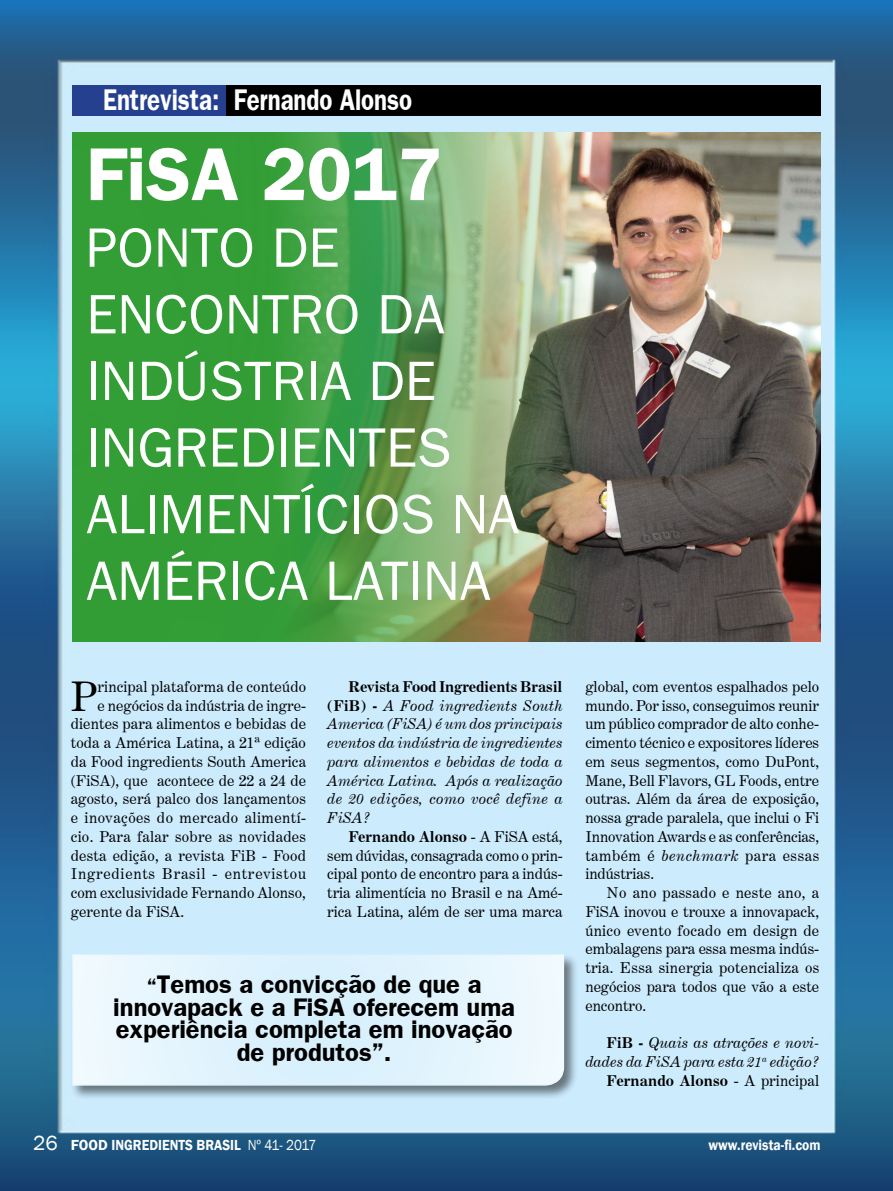
<style>
.page{position:relative;width:893px;height:1191px;background:#fff}
.page>*{position:absolute;margin:0;border:0;box-sizing:border-box;transform-origin:0 0}
.t1{font:700 75px "Frankfurt Gothic";color:#fff}
.t2{font:55.5px/66.6px "Frankfurt Gothic";color:#fff}
.t3{font:40.95px "Century Expanded BT";color:#000}
.t4{font:700 30px "Frankfurt Gothic";color:#fff;scale:.8 1}
.t5{font:700 25.5px/22.5px "Frankfurt Gothic";color:#000;text-align:center}
.t6{font:15px/18.8px "Century Expanded BT";letter-spacing:.01em;color:#000;text-align:justify}
.t7{font:italic 15px/18.8px "Century Expanded BT";color:#000;text-align:justify}
.t8{font:600 15px "Franklin Gothic";color:#fff}
.t9{font:15px "Century Expanded BT";letter-spacing:.05em;color:#000}
.t10{font:15px "Century Expanded BT";letter-spacing:.03em;color:#000}
.t11{font:600 15px "Franklin Gothic";color:#fff;scale:.9 1}
.s1{font-weight:700;font-style:normal}
.s2{font-weight:700}
.s3{font-size:21px}
.s4{font-style:italic}
.s5{font-style:normal}
.s6{font-weight:400;font-size:21px}
.s7{font-weight:400}
</style>
<div class="page">
<img style="left:0;top:0;width:872px;height:1191px">
<img style="left:872px;top:0;width:21px;height:1191px">
<div style="left:70px;top:953px;width:508px;height:147px;background:#000;opacity:.5"></div>
<svg style="left:72px;top:953px;width:493px;height:133px;background:#e1f3fc"></svg>
<img style="left:72px;top:132px;width:749px;height:509px">
<div style="left:72px;top:85px;width:749px;height:31px;background:#000"></div>
<div style="left:72px;top:85px;width:154px;height:31px;background:#25408f"></div>
<h3 class="t4" style="left:103px;top:82px;width:388px">Entrevista: Fernando Alonso</h3>
<h1 class="t1" style="left:86px;top:130px;width:357px">FiSA 2017</h1>
<h2 class="t2" style="left:86px;top:213px;width:435px">PONTO DE<br>ENCONTRO DA<br>INDÚSTRIA DE<br>INGREDIENTES<br>ALIMENTÍCIOS NA<br>AMÉRICA LATINA</h2>
<h3 class="t3" style="left:71px;top:671px;width:28px">P</h3>
<p class="t6" style="left:97px;top:677px;width:210px">rincipal plataforma de conteúdo</p>
<p class="t6" style="left:97px;top:695px;width:210px">e negócios da indústria de ingre-</p>
<p class="t6" style="left:71px;top:714px;width:237px">dientes para alimentos e bebidas de</p>
<p class="t6" style="left:71px;top:733px;width:237px">toda a América Latina, a 21ª edição</p>
<p class="t6" style="left:71px;top:752px;width:237px">da Food ingredients South America</p>
<p class="t6" style="left:71px;top:770px;width:237px">(FiSA), que acontece de 22 a 24 de</p>
<p class="t6" style="left:71px;top:789px;width:237px">agosto, será palco dos lançamentos</p>
<p class="t10" style="left:71px;top:808px;width:237px">e inovações do mercado alimentí-</p>
<p class="t6" style="left:71px;top:827px;width:237px">cio. Para falar sobre as novidades</p>
<p class="t6" style="left:71px;top:845px;width:237px">desta edição, a revista FiB - Food</p>
<p class="t9" style="left:71px;top:864px;width:237px">Ingredients Brasil - entrevistou</p>
<p class="t6" style="left:71px;top:883px;width:237px">com exclusividade Fernando Alonso,</p>
<p class="t6" style="left:71px;top:902px;width:115px">gerente da FiSA.</p>
<p class="t7" style="left:327px;top:677px;width:237px;text-indent:21px"><span class="s1">Revista Food Ingredients Brasil (FiB) -</span> A Food ingredients South America (FiSA) é um dos principais eventos da indústria de ingredientes para alimentos e bebidas de toda a América Latina. Após a realização de 20 edições, como você define a FiSA?</p>
<p class="t6" style="left:327px;top:827px;width:237px;text-indent:21px"><span class="s2">Fernando Alonso</span> - A FiSA está, sem dúvidas, consagrada como o prin&shy;cipal ponto de encontro para a indús&shy;tria alimentícia no Brasil e na Amé&shy;rica Latina, além de ser uma marca</p>
<h3 class="t5" style="left:113px;top:972px;width:403px"><span class="s3">“</span>Temos a convicção de que a innovapack e a FiSA oferecem uma experiência completa em inovação de produtos”.</h3>
<p class="t6" style="left:585px;top:677px;width:235px">global, com eventos espalhados pelo mundo. Por isso, conseguimos reunir um público comprador de alto conhe&shy;cimento técnico e expositores líderes em seus segmentos, como DuPont, Mane, Bell Flavors, GL Foods, entre outras. Além da área de exposição, nossa grade paralela, que inclui o Fi Innovation Awards e as conferências, também é <span class="s4">benchmark</span> para essas indústrias.</p>
<p class="t6" style="left:585px;top:883px;width:235px;text-indent:21px">No ano passado e neste ano, a FiSA inovou e trouxe a innovapack, único evento focado em design de embalagens para essa mesma indús&shy;tria. Essa sinergia potencializa os negócios para todos que vão a este encontro.</p>
<p class="t7" style="left:585px;top:1033px;width:235px;text-align:right"><span class="s1">FiB -</span> Quais as atrações e novi&shy;dades da FiSA para esta 21<sup>a</sup> edição?<br><span class="s1">Fernando Alonso</span> <span class="s5">- A principal</span></p>
<p class="t8" style="left:33px;top:1135px;width:285px"><span class="s6">26</span> FOOD INGREDIENTS BRASIL <span class="s7">Nº 41- 2017</span></p>
<p class="t11" style="left:708px;top:1135px;width:126px">www.revista-fi.com</p>
</div>
